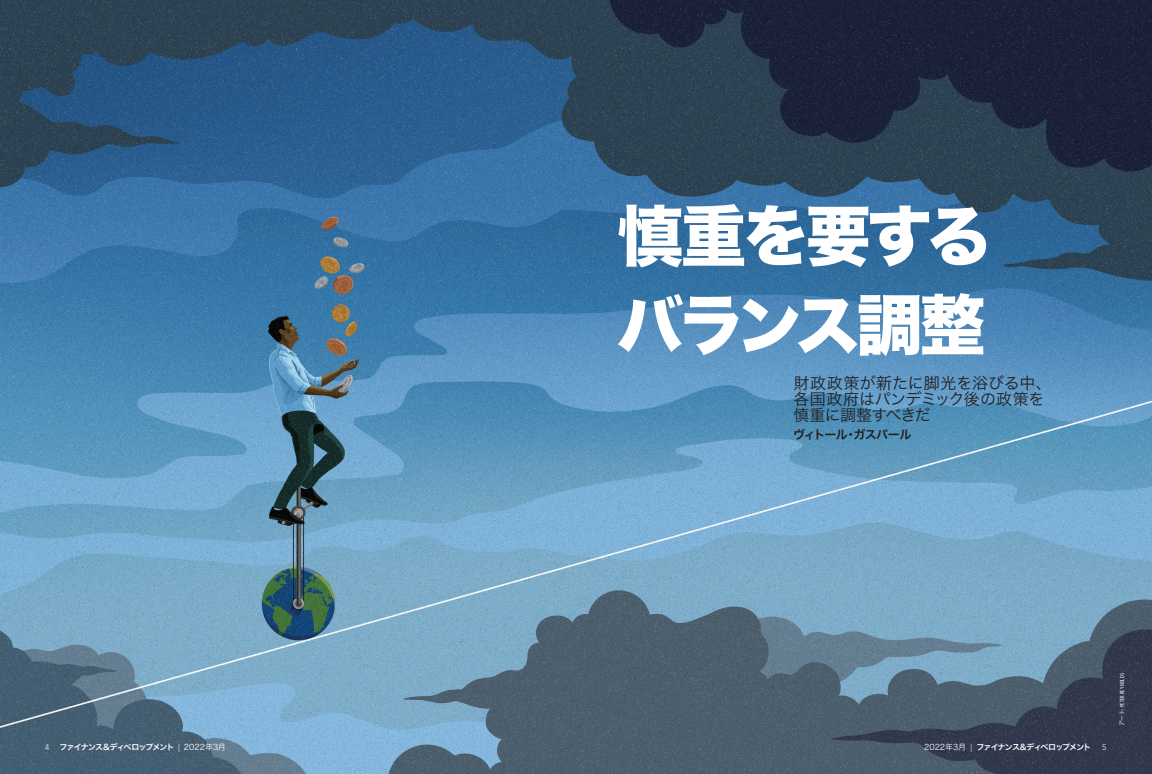
<style>
.page{position:relative;width:1152px;height:774px;background:#fff}
.page>*{position:absolute;margin:0;border:0;box-sizing:border-box;transform-origin:0 0}
.GLOBAL_-_Feature_Hea{font:66px/89px "Hira Kaku Std W8";letter-spacing:-.065em;color:#fff}
.GLOBAL_-_Feature_Dek{font:16px/16px "Hira Kaku Pro N W3";letter-spacing:-.005em;color:#231f20}
.GLOBAL_-_Byline__Beg{font:12px "Hira Kaku Pro N W6";letter-spacing:-.05em;color:#231f20}
.GLOBAL_-_Folio__Left{font:8px "Hira Kaku Pro N W6";letter-spacing:-.12em;color:#fff}
.GLOBAL_-_Folio__Righ{font:8px "Hira Kaku Pro N W6";letter-spacing:-.12em;color:#fff}
.GLOBAL_-_Folio__Left-2{font:300 8px "Vectora LT Std";color:#fff}
.GLOBAL_-_Folio__Righ-2{font:300 8px "Vectora LT Std";color:#fff}
.GLOBAL_-_Photo_Credi{font:condensed 6px "Myriad Pro";letter-spacing:.04em;color:#fff}
.s1{font-family:"Vectora LT Std";font-weight:300}
.s2{font-family:"Hira Kaku Pro N W3"}
.s3{font-family:"Hira Kaku Pro N W3";font-stretch:normal}
</style>
<div class="page">
<img style="left:0;top:0;width:1152px;height:774px">
<p class="GLOBAL_-_Feature_Hea" style="left:617px;top:193px;width:377px">慎重を要するバランス調整</p>
<p class="GLOBAL_-_Feature_Dek" style="left:793px;top:374px;width:260px">財政政策が新たに脚光を浴びる中、各国政府はパンデミック後の政策を慎重に調整すべきだ</p>
<p class="GLOBAL_-_Byline__Beg" style="left:793px;top:424px;width:120px">ヴィトール・ガスパール</p>
<p class="GLOBAL_-_Folio__Left-2" style="left:45px;top:743px;width:6px">4</p>
<p class="GLOBAL_-_Folio__Left" style="left:60px;top:740px;width:168px">ファイナンス&amp;ディベロップメント <span class="s1">|</span> <span class="s2">2022年3月</span></p>
<p class="GLOBAL_-_Folio__Righ" style="left:924px;top:740px;width:169px"><span class="s2">2022年3月</span> <span class="s1">|</span> ファイナンス&amp;ディベロップメント</p>
<p class="GLOBAL_-_Folio__Righ-2" style="left:1102px;top:743px;width:6px">5</p>
<p class="GLOBAL_-_Photo_Credi" style="left:1118px;top:726px;width:54px;rotate:-90deg"><span class="s3">アート</span>: PETER REYNOLDS</p>
</div>
